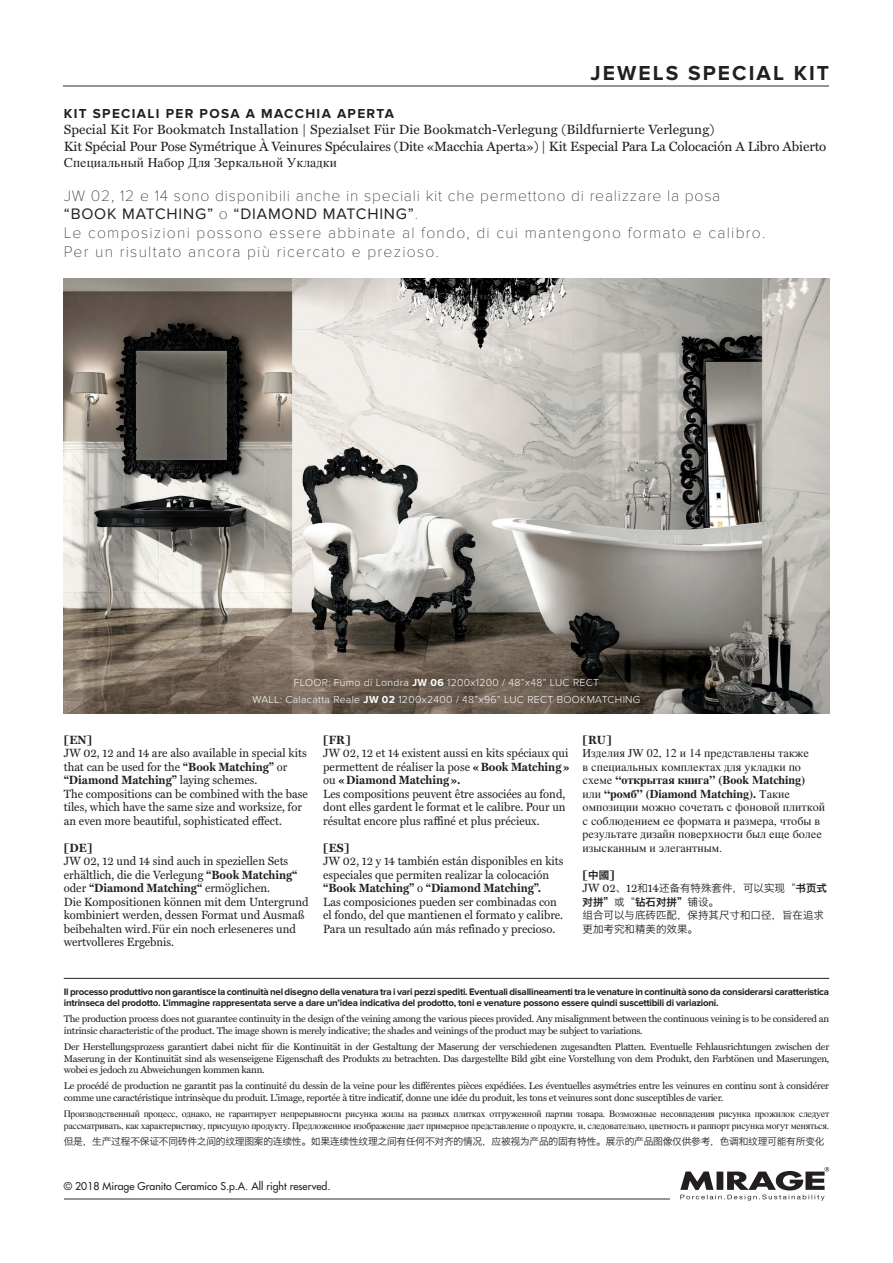
<style>
.page{position:relative;width:893px;height:1263px;background:#fff}
.page>*{position:absolute;margin:0;border:0;box-sizing:border-box;transform-origin:0 0}
.t1{font:700 21px "Proxima Nova";letter-spacing:.1em;color:#231f20}
.t2{font:100 15.75px/18.9px "Proxima Nova T";letter-spacing:.08em;color:#231f20}
.t3{font:100 15.75px "Proxima Nova T";letter-spacing:.05em;color:#231f20}
.t4{font:15.75px "Proxima Nova";letter-spacing:.05em;color:#231f20}
.t5{font:13.5px/16.2px "Miller Text";letter-spacing:-.01em;color:#231f20}
.t6{font:13.5px "STIX General";letter-spacing:.01em;color:#231f20}
.t7{font:700 13.5px "Proxima Nova";letter-spacing:.1em;color:#231f20}
.t8{font:12px/13.5px "Miller Text";color:#231f20;scale:.95 1}
.t9{font:12px/13.5px "STIX General";color:#231f20}
.t10{font:700 12px "Miller Text";color:#231f20;scale:.95 1}
.t11{font:300 10.5px/16.8px "Proxima Nova";letter-spacing:.03em;color:#fff;text-align:center}
.t12{font:10.5px/13.5px "Hiragino Sans GB W3";color:#231f20}
.t13{font:500 10.5px "Futura Std";color:#231f20}
.t14{font:10.5px "Hiragino Sans GB W6";color:#231f20}
.t15{font:9.75px/11.7px "Miller Text";letter-spacing:-.025em;color:#231f20}
.t16{font:9.75px/11.7px "STIX General";letter-spacing:-.025em;color:#231f20}
.t17{font:700 9.75px/11.7px "Proxima Nova";letter-spacing:-.025em;color:#231f20}
.t18{font:9.75px "Hiragino Sans GB W3";letter-spacing:-.025em;color:#231f20}
.s1{font-family:"Proxima Nova T";font-weight:100}
.s2{font-weight:700}
.s3{font-family:"Hiragino Sans GB W6";font-weight:400;font-size:10.5px}
.s4{font-family:"Miller Text";font-size:12px}
.s5{font-family:"Hiragino Sans GB W6"}
.s6{font-family:"Hiragino Sans GB W3"}
</style>
<div class="page">
<svg style="left:680px;top:1167px;width:149px;height:33px"></svg>
<hr style="left:64px;top:1198px;width:606px;height:1px;background:#939598">
<hr style="left:64px;top:85px;width:765px;height:1px;background:#939598">
<img style="left:64px;top:279px;width:765px;height:434px">
<hr style="left:64px;top:978px;width:765px;height:1px;background:#231f20">
<h1 class="t1" style="left:590px;top:61px;width:240px">JEWELS SPECIAL KIT</h1>
<h3 class="t7" style="left:64px;top:106px;width:332px">KIT SPECIALI PER POSA A MACCHIA APERTA</h3>
<p class="t5" style="left:64px;top:122px;width:764px">Special Kit For Bookmatch Installation | Spezialset Für Die Bookmatch-Verlegung (Bildfurnierte Verlegung)<br>Kit Spécial Pour Pose Symétrique À Veinures Spéculaires (Dite «Macchia Aperta») | Kit Especial Para La Colocación A Libro Abierto</p>
<h3 class="t6" style="left:64px;top:153px;width:275px">Специальный Набор Для Зеркальной Укладки</h3>
<h2 class="t3" style="left:64px;top:186px;width:658px">JW 02, 12 e 14 sono disponibili anche in speciali kit che permettono di realizzare la posa</h2>
<h2 class="t4" style="left:64px;top:205px;width:356px">“BOOK MATCHING” <span class="s1">o</span> “DIAMOND MATCHING”<span class="s1">.</span></h2>
<h2 class="t2" style="left:64px;top:224px;width:703px">Le composizioni possono essere abbinate al fondo, di cui mantengono formato e calibro.<br>Per un risultato ancora più ricercato e prezioso.</h2>
<p class="t11" style="left:253px;top:674px;width:389px">FLOOR: Fumo di Londra <span class="s2">JW 06</span> 1200x1200 / 48”x48” LUC RECT<br>WALL: Calacatta Reale <span class="s2">JW 02</span> 1200x2400 / 48”x96” LUC RECT BOOKMATCHING</p>
<p class="t10" style="left:64px;top:732px;width:31px">[EN]</p>
<p class="t8" style="left:64px;top:746px;width:258px">JW 02, 12 and 14 are also available in special kits that can be used for the <span class="s2">“Book Matching”</span> or <span class="s2">“Diamond Matching”</span> laying schemes.<br>The compositions can be combined with the base tiles, which have the same size and worksize, for an even more beautiful, sophisticated effect.</p>
<p class="t10" style="left:64px;top:840px;width:32px">[DE]</p>
<p class="t8" style="left:64px;top:854px;width:259px">JW 02, 12 und 14 sind auch in speziellen Sets erhältlich, die die Verlegung <span class="s2">“Book Matching“ </span>oder <span class="s2">“Diamond Matching“</span> ermöglichen.<br>Die Kompositionen können mit dem Untergrund kombiniert werden, dessen Format und Ausmaß beibehalten wird. Für ein noch erleseneres und wertvolleres Ergebnis.</p>
<p class="t10" style="left:323px;top:732px;width:30px">[FR]</p>
<p class="t8" style="left:323px;top:746px;width:261px">JW 02, 12 et 14 existent aussi en kits spéciaux qui permettent de réaliser la pose <span class="s2">« Book Matching » </span>ou <span class="s2">« Diamond Matching ».<br></span>Les compositions peuvent être associées au fond, dont elles gardent le format et le calibre. Pour un résultat encore plus raffiné et plus précieux.</p>
<p class="t10" style="left:323px;top:840px;width:29px">[ES]</p>
<p class="t8" style="left:323px;top:854px;width:254px">JW 02, 12 y 14 también están disponibles en kits especiales que permiten realizar la colocación <span class="s2">“Book Matching”</span> o <span class="s2">“Diamond Matching”.<br></span>Las composiciones pueden ser combinadas con el fondo, del que mantienen el formato y calibre.<br>Para un resultado aún más refinado y precioso.</p>
<p class="t10" style="left:583px;top:732px;width:32px">[RU]</p>
<p class="t9" style="left:583px;top:747px;width:244px">Изделия JW 02, 12 и 14 представлены также<br>в специальных комплектах для укладки по схеме <span class="s2">“открытая книга” (Book Matching) </span>или <span class="s2">“ромб” (Diamond Matching).</span> Такие омпозиции можно сочетать c фоновой плиткой с соблюдением ее формата и размера, чтобы в результате дизайн поверхности был еще более изысканным и элегантным.</p>
<p class="t10" style="left:583px;top:867px;width:35px">[<span class="s3">中國</span>]</p>
<p class="t12" style="left:583px;top:881px;width:246px"><span class="s4">JW 02</span>、<span class="s4">12</span>和<span class="s4">14</span>还备有特殊套件，可以实现“<span class="s5">书页式</span></p>
<p class="t14" style="left:583px;top:895px;width:138px">对拼”<span class="s6">或“</span>钻石对拼”<span class="s6">铺设。</span></p>
<p class="t12" style="left:583px;top:908px;width:243px">组合可以与底砖匹配，保持其尺寸和口径，旨在追求更加考究和精美的效果。</p>
<p class="t17" style="left:64px;top:986px;width:767px">Il processo produttivo non garantisce la continuità nel disegno della venatura tra i vari pezzi spediti. Eventuali disallineamenti tra le venature in continuità sono da considerarsi caratteristica intrinseca del prodotto. L’immagine rappresentata serve a dare un’idea indicativa del prodotto, toni e venature possono essere quindi suscettibili di variazioni.</p>
<p class="t15" style="left:64px;top:1013px;width:767px">The production process does not guarantee continuity in the design of the veining among the various pieces provided. Any misalignment between the continuous veining is to be considered an intrinsic characteristic of the product. The image shown is merely indicative; the shades and veinings of the product may be subject to variations.</p>
<p class="t15" style="left:64px;top:1040px;width:767px;text-align:justify">Der Herstellungsprozess garantiert dabei nicht für die Kontinuität in der Gestaltung der Maserung der verschiedenen zugesandten Platten. Eventuelle Fehlausrichtungen zwischen der Maserung in der Kontinuität sind als wesenseigene Eigenschaft des Produkts zu betrachten. Das dargestellte Bild gibt eine Vorstellung von dem Produkt, den Farbtönen und Maserungen, wobei es jedoch zu Abweichungen kommen kann.</p>
<p class="t15" style="left:64px;top:1080px;width:767px">Le procédé de production ne garantit pas la continuité du dessin de la veine pour les différentes pièces expédiées. Les éventuelles asymétries entre les veinures en continu sont à considérer comme une caractéristique intrinsèque du produit. L’image, reportée à titre indicatif, donne une idée du produit, les tons et veinures sont donc susceptibles de varier.</p>
<p class="t16" style="left:64px;top:1108px;width:767px">Производственный процесс, однако, не гарантирует непрерывности рисунка жилы на разных плитках отгруженной партии товара. Возможные несовпадения рисунка прожилок следует рассматривать, как характеристику, присущую продукту. Предложенное изображение дает примерное представление о продукте, и, следовательно, цветность и раппорт рисунка могут меняться.</p>
<p class="t18" style="left:64px;top:1135px;width:762px">但是，生产过程不保证不同砖件之间的纹理图案的连续性。如果连续性纹理之间有任何不对齐的情况，应被视为产品的固有特性。展示的产品图像仅供参考，色调和纹理可能有所变化</p>
<p class="t13" style="left:64px;top:1179px;width:268px">© 2018 Mirage Granito Ceramico S.p.A. All right reserved.</p>
</div>
